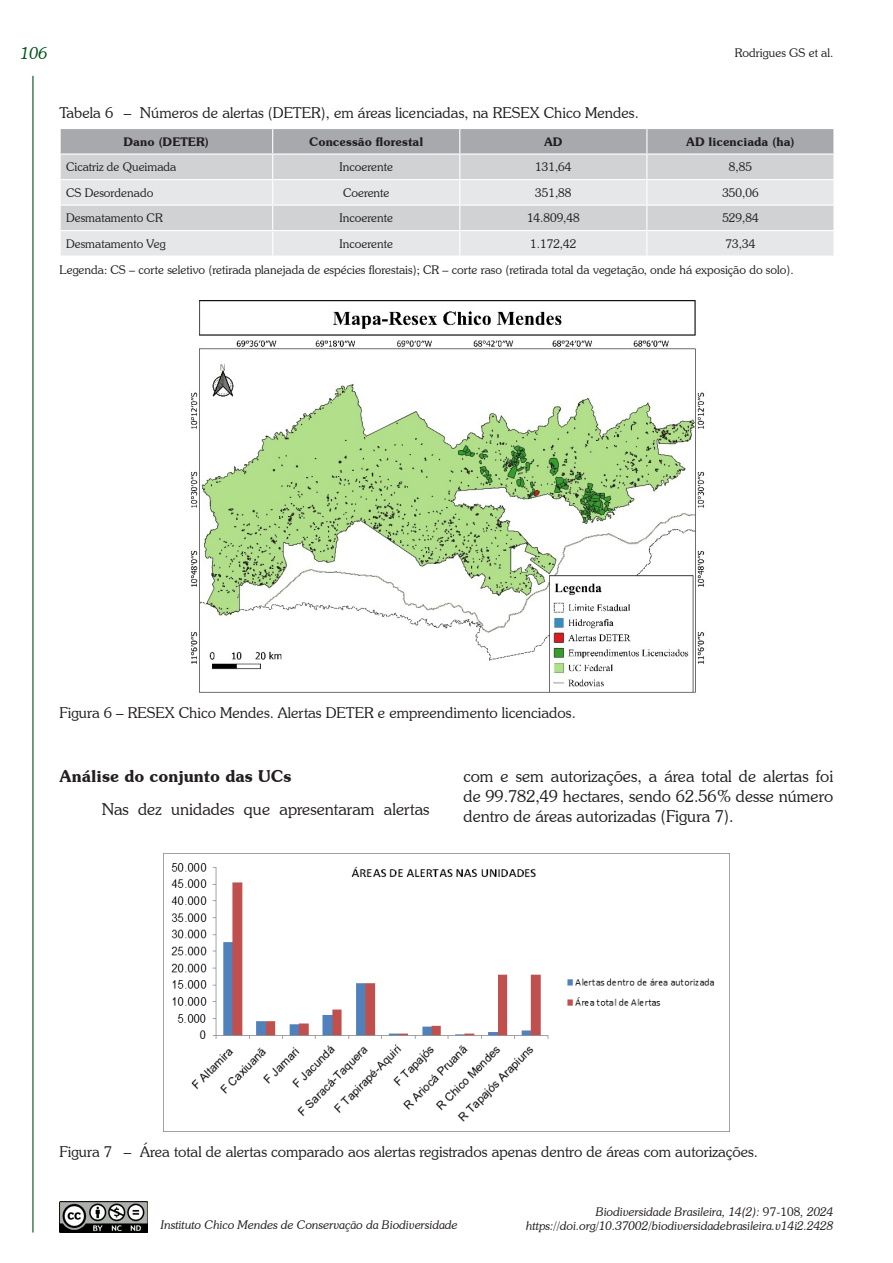
<style>
.page{position:relative;width:893px;height:1263px;background:#fff}
.page>*{position:absolute;margin:0;border:0;box-sizing:border-box;transform-origin:0 0}
.texto{font:300 16.5px/19.8px "Souvenir IT Cby BT";color:#231f20;text-align:justify}
.titulo_2{font:600 16.5px "Souvenir IT Cby BT";color:#231f20}
.t1{font:italic 300 16.5px "Souvenir IT Cby BT";color:#00531e}
.figura{font:300 15px "Souvenir IT Cby BT";color:#231f20}
.t2{font:italic 300 12px/14.4px "Souvenir IT Cby BT";color:#231f20;text-align:right}
.texto_tabela{font:300 12px "Souvenir IT Cby BT";color:#231f20}
.rodapé{font:300 12px "Souvenir IT Cby BT";color:#231f20}
.texto_tabela-2{font:600 12px "Souvenir IT Cby BT";color:#231f20}
.s1{font-style:normal}
</style>
<div class="page">
<hr style="left:32px;top:76px;width:2px;height:1156px;background:#00531e">
<img style="left:60px;top:1201px;width:88px;height:31px">
<svg style="left:60px;top:129px;width:774px;height:127px;background:#d3d4d6"></svg>
<hr style="left:833px;top:231px;width:2px;height:25px;background:#fff">
<img style="left:190px;top:300px;width:515px;height:393px">
<img style="left:171px;top:863px;width:543px;height:259px">
<p class="t1" style="left:20px;top:43px;width:29px">106</p>
<p class="rodapé" style="left:735px;top:46px;width:100px">Rodrigues GS et al.</p>
<p class="figura" style="left:60px;top:103px;width:581px">Tabela 6 – Números de alertas (DETER), em áreas licenciadas, na RESEX Chico Mendes.</p>
<p class="texto_tabela-2" style="left:124px;top:134px;width:87px">Dano (DETER)</p>
<p class="texto_tabela-2" style="left:309px;top:134px;width:116px">Concessão florestal</p>
<p class="texto_tabela-2" style="left:544px;top:134px;width:20px">AD</p>
<p class="texto_tabela-2" style="left:686px;top:134px;width:110px">AD licenciada (ha)</p>
<p class="texto_tabela" style="left:66px;top:160px;width:112px">Cicatriz de Queimada</p>
<p class="texto_tabela" style="left:340px;top:160px;width:55px">Incoerente</p>
<p class="texto_tabela" style="left:535px;top:160px;width:38px">131,64</p>
<p class="texto_tabela" style="left:729px;top:160px;width:25px">8,85</p>
<p class="texto_tabela" style="left:66px;top:185px;width:89px">CS Desordenado</p>
<p class="texto_tabela" style="left:343px;top:185px;width:48px">Coerente</p>
<p class="texto_tabela" style="left:535px;top:185px;width:38px">351,88</p>
<p class="texto_tabela" style="left:722px;top:185px;width:38px">350,06</p>
<p class="texto_tabela" style="left:66px;top:211px;width:98px">Desmatamento CR</p>
<p class="texto_tabela" style="left:340px;top:211px;width:55px">Incoerente</p>
<p class="texto_tabela" style="left:527px;top:211px;width:54px">14.809,48</p>
<p class="texto_tabela" style="left:722px;top:211px;width:38px">529,84</p>
<p class="texto_tabela" style="left:66px;top:236px;width:101px">Desmatamento Veg</p>
<p class="texto_tabela" style="left:340px;top:236px;width:55px">Incoerente</p>
<p class="texto_tabela" style="left:530px;top:236px;width:48px">1.172,42</p>
<p class="texto_tabela" style="left:726px;top:236px;width:31px">73,34</p>
<p class="rodapé" style="left:60px;top:262px;width:736px">Legenda: CS – corte seletivo (retirada planejada de espécies florestais); CR – corte raso (retirada total da vegetação, onde há exposição do solo).</p>
<p class="figura" style="left:60px;top:704px;width:518px">Figura 6 – RESEX Chico Mendes. Alertas DETER e empreendimento licenciados.</p>
<p class="titulo_2" style="left:60px;top:766px;width:234px">Análise do conjunto das UCs</p>
<p class="texto" style="left:102px;top:799px;width:329px">Nas dez unidades que apresentaram alertas</p>
<p class="texto" style="left:463px;top:766px;width:371px">com e sem autorizações, a área total de alertas foi de 99.782,49 hectares, sendo 62.56% desse número dentro de áreas autorizadas (Figura 7).</p>
<p class="figura" style="left:60px;top:1142px;width:700px">Figura 7 – Área total de alertas comparado aos alertas registrados apenas dentro de áreas com autorizações.</p>
<p class="t2" style="left:161px;top:1217px;width:298px">Instituto Chico Mendes de Conservação da Biodiversidade</p>
<p class="t2" style="left:526px;top:1204px;width:309px">Biodiversidade Brasileira, 14(2): <span class="s1">97-108</span>, 2024 https://doi.org/10.37002/biodiversidadebrasileira.v14i2.2428</p>
</div>
